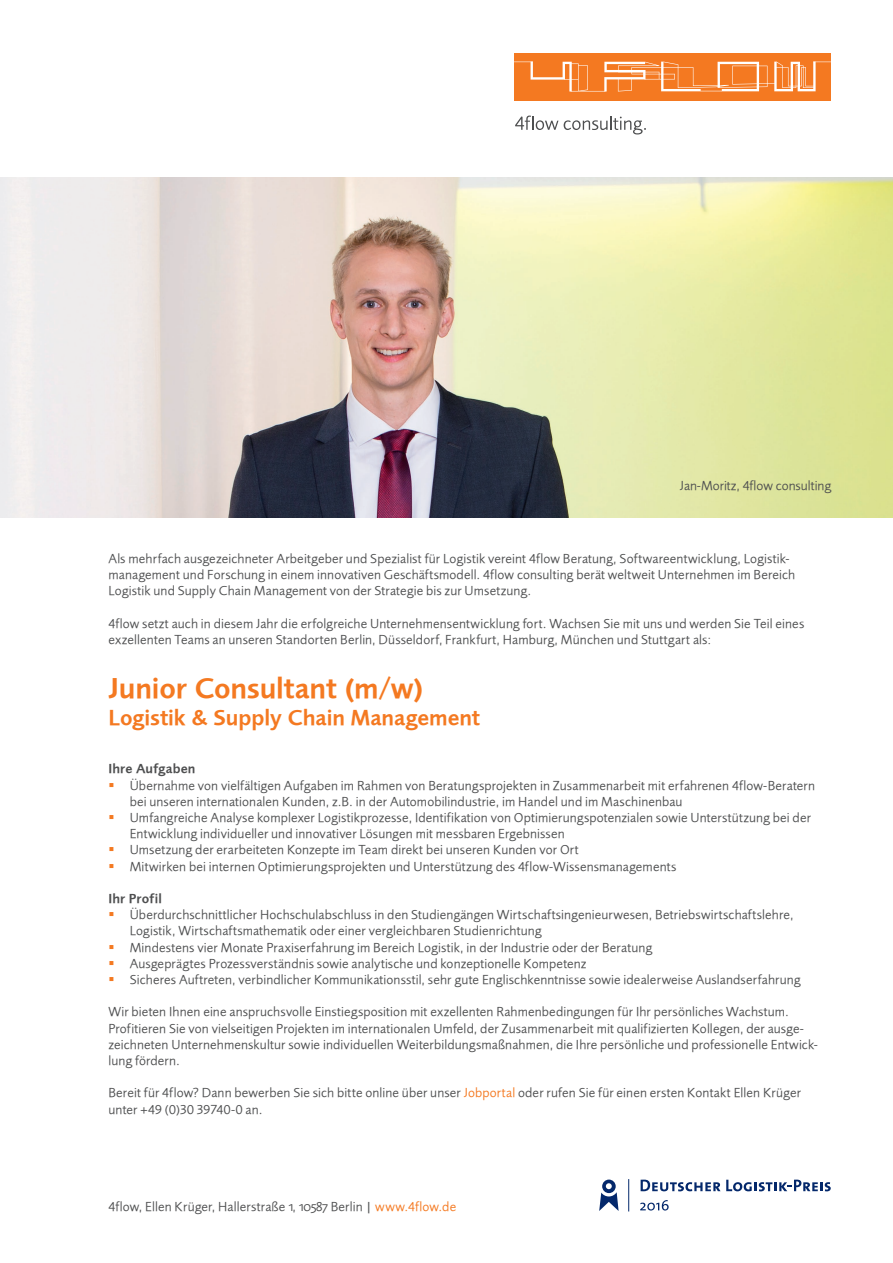
<style>
.page{position:relative;width:893px;height:1263px;background:#fff}
.page>*{position:absolute;margin:0;border:0;box-sizing:border-box;transform-origin:0 0}
.t1{font:29.7px "Foundry Sans Demi";letter-spacing:-.005em;color:#f47921}
.t2{font:22.5px "Foundry Sans Demi";color:#f47921}
.t3{font:13.5px/16.2px "Foundry Sans Normal";letter-spacing:.01em;color:#4e4f50}
.t4{font:13.5px "Foundry Sans Demi";letter-spacing:.01em;color:#4e4f50}
.s1{color:#f47921}
.s2{font-family:"Foundry Sans Expert Normal"}
</style>
<div class="page">
<div style="left:515px;top:53px;width:316px;height:48px;background:#f47921"></div>
<svg style="left:514px;top:62px;width:317px;height:30px"></svg>
<svg style="left:515px;top:116px;width:43px;height:14px"></svg>
<svg style="left:564px;top:116px;width:82px;height:18px"></svg>
<img style="left:0;top:177px;width:893px;height:340px">
<svg style="left:599px;top:1179px;width:20px;height:32px"></svg>
<svg style="left:641px;top:1179px;width:79px;height:12px"></svg>
<svg style="left:726px;top:1179px;width:105px;height:12px"></svg>
<svg style="left:640px;top:1200px;width:29px;height:10px"></svg>
<hr style="left:628px;top:1179px;width:1px;height:32px;background:#04286b">
<p class="t3" style="left:680px;top:477px;width:153px">Jan-Moritz, 4flow consulting</p>
<p class="t3" style="left:108px;top:550px;width:688px">Als mehrfach ausgezeichneter Arbeitgeber und Spezialist für Logistik vereint 4flow Beratung, Softwareentwicklung, Logistik&shy;management und Forschung in einem innovativen Geschäftsmodell. 4flow consulting berät weltweit Unternehmen im Bereich<br>Logistik und Supply Chain Management von der Strategie bis zur Umsetzung.</p>
<p class="t3" style="left:108px;top:615px;width:697px">4flow setzt auch in diesem Jahr die erfolgreiche Unternehmensentwicklung fort. Wachsen Sie mit uns und werden Sie Teil eines exzellenten Teams an unseren Standorten Berlin, Düsseldorf, Frankfurt, Hamburg, München und Stuttgart als:</p>
<h1 class="t1" style="left:108px;top:670px;width:316px">Junior Consultant (m/w)</h1>
<h2 class="t2" style="left:108px;top:704px;width:373px">Logistik &amp; Supply Chain Management</h2>
<p class="t4" style="left:108px;top:761px;width:89px">Ihre Aufgaben</p>
<p class="t3" style="left:130px;top:777px;width:687px">Übernahme von vielfältigen Aufgaben im Rahmen von Beratungsprojekten in Zusammenarbeit mit erfahrenen 4flow-Beratern bei unseren internationalen Kunden, z.B. in der Automobilindustrie, im Handel und im Maschinenbau<br>Umfangreiche Analyse komplexer Logistikprozesse, Identifikation von Optimierungspotenzialen sowie Unterstützung bei der Entwicklung individueller und innovativer Lösungen mit messbaren Ergebnissen<br>Umsetzung der erarbeiteten Konzepte im Team direkt bei unseren Kunden vor Ort<br>Mitwirken bei internen Optimierungsprojekten und Unterstützung des 4flow-Wissensmanagements</p>
<p class="t4" style="left:108px;top:890px;width:55px">Ihr Profil</p>
<p class="t3" style="left:130px;top:906px;width:673px">Überdurchschnittlicher Hochschulabschluss in den Studiengängen Wirtschaftsingenieurwesen, Betriebswirtschaftslehre, Logistik, Wirtschaftsmathematik oder einer vergleichbaren Studienrichtung<br>Mindestens vier Monate Praxiserfahrung im Bereich Logistik, in der Industrie oder der Beratung<br>Ausgeprägtes Prozessverständnis sowie analytische und konzeptionelle Kompetenz<br>Sicheres Auftreten, verbindlicher Kommunikationsstil, sehr gute Englischkenntnisse sowie idealerweise Auslandserfahrung</p>
<p class="t3" style="left:108px;top:1004px;width:711px">Wir bieten Ihnen eine anspruchsvolle Einstiegsposition mit exzellenten Rahmenbedingungen für Ihr persönliches Wachstum.<br>Profitieren Sie von vielseitigen Projekten im internationalen Umfeld, der Zusammenarbeit mit qualifizierten Kollegen, der ausge&shy;zeichneten Unternehmenskultur sowie individuellen Weiterbildungsmaßnahmen, die Ihre persönliche und professionelle Entwick&shy;lung fördern.</p>
<p class="t3" style="left:108px;top:1085px;width:694px">Bereit für 4flow? Dann bewerben Sie sich bitte online über unser <span class="s1">Jobportal</span> oder rufen Sie für einen ersten Kontakt Ellen Krüger unter +49 (0)30 39740-0 an.</p>
<p class="t3" style="left:108px;top:1198px;width:349px">4flow, Ellen Krüger, Hallerstraße <span class="s2">1</span>, <span class="s2">10587</span> Berlin | <span class="s1">www.4flow.de</span></p>
</div>
